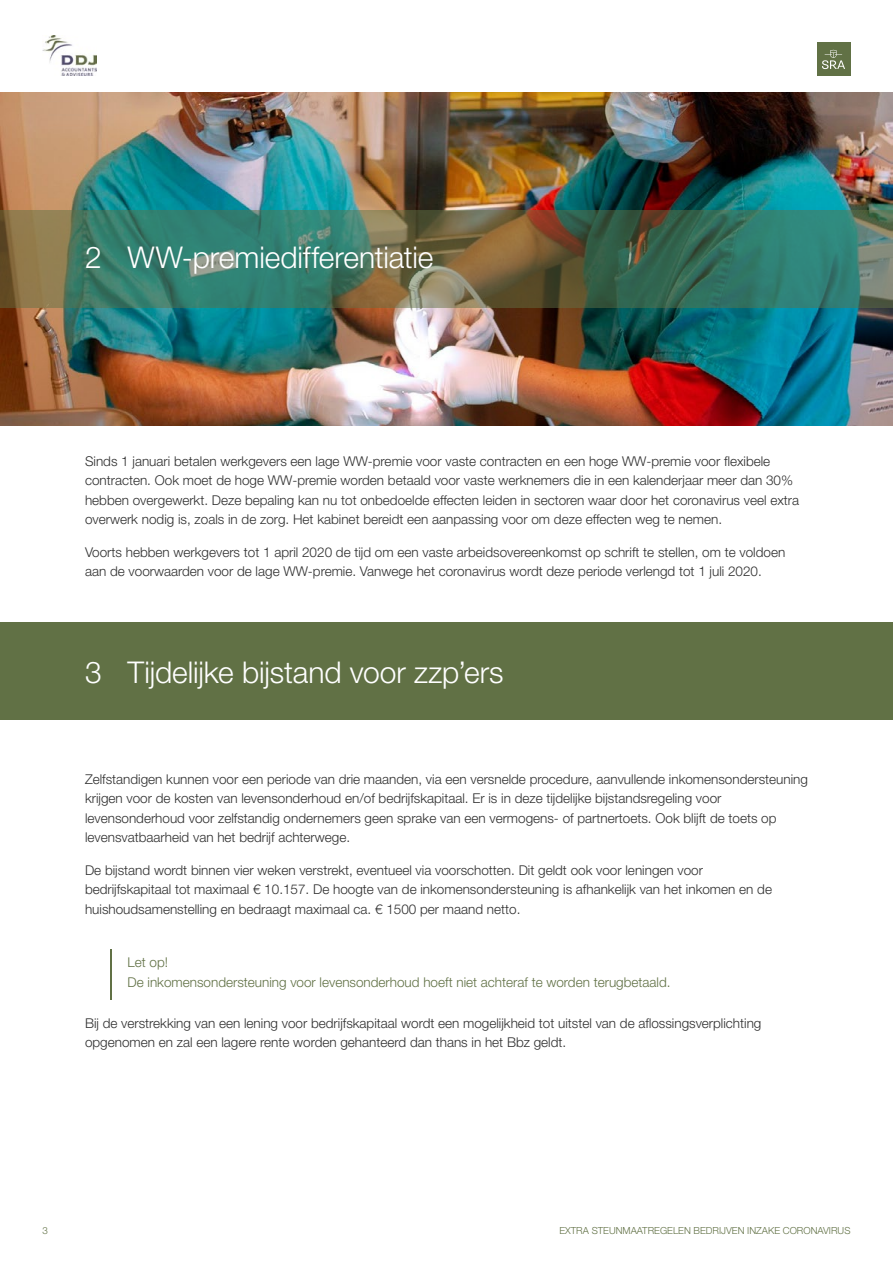
<style>
.page{position:relative;width:893px;height:1263px;background:#fff}
.page>*{position:absolute;margin:0;border:0;box-sizing:border-box;transform-origin:0 0}
.t1{font:300 30px "Helvetica Neue LT Std";letter-spacing:-.005em;color:#fff}
.Body{font:300 13.5px/19.5px "Helvetica Neue LT Std";color:#2f2f2f}
.letop{font:300 13.5px/19.5px "Helvetica Neue LT Std";color:#617145}
.t2{font:300 9.75px "Helvetica Neue LT Std";color:#617145}
</style>
<div class="page">
<img style="left:0;top:92px;width:893px;height:333px">
<svg style="left:0;top:210px;width:893px;height:98px;background:#4f735b"></svg>
<div style="left:0;top:622px;width:893px;height:98px;background:#617145"></div>
<div style="left:817px;top:43px;width:33px;height:33px;background:#617145"></div>
<svg style="left:822px;top:50px;width:23px;height:19px"></svg>
<img style="left:43px;top:35px;width:54px;height:41px">
<hr style="left:111px;top:949px;width:1px;height:50px;background:#617145">
<p class="t1" style="left:85px;top:239px;width:350px">2 WW-premiedifferentiatie</p>
<p class="Body" style="left:85px;top:451px;width:716px">Sinds 1 januari betalen werkgevers een lage WW-premie voor vaste contracten en een hoge WW-premie voor flexibele contracten. Ook moet de hoge WW-premie worden betaald voor vaste werknemers die in een kalenderjaar meer dan 30% hebben overgewerkt. Deze bepaling kan nu tot onbedoelde effecten leiden in sectoren waar door het coronavirus veel extra overwerk nodig is, zoals in de zorg. Het kabinet bereidt een aanpassing voor om deze effecten weg te nemen.</p>
<p class="Body" style="left:85px;top:542px;width:702px">Voorts hebben werkgevers tot 1 april 2020 de tijd om een vaste arbeidsovereenkomst op schrift te stellen, om te voldoen aan de voorwaarden voor de lage WW-premie. Vanwege het coronavirus wordt deze periode verlengd tot 1 juli 2020.</p>
<p class="t1" style="left:85px;top:654px;width:420px">3 Tijdelijke bijstand voor zzp’ers</p>
<p class="Body" style="left:85px;top:769px;width:724px">Zelfstandigen kunnen voor een periode van drie maanden, via een versnelde procedure, aanvullende inkomensondersteuning krijgen voor de kosten van levensonderhoud en/of bedrijfskapitaal. Er is in deze tijdelijke bijstandsregeling voor levensonderhoud voor zelfstandig ondernemers geen sprake van een vermogens- of partnertoets. Ook blijft de toets op levensvatbaarheid van het bedrijf achterwege.</p>
<p class="Body" style="left:85px;top:860px;width:688px">De bijstand wordt binnen vier weken verstrekt, eventueel via voorschotten. Dit geldt ook voor leningen voor bedrijfskapitaal tot maximaal € 10.157. De hoogte van de inkomensondersteuning is afhankelijk van het inkomen en de huishoudsamenstelling en bedraagt maximaal ca. € 1500 per maand netto.</p>
<p class="letop" style="left:128px;top:952px;width:544px">Let op!<br>De inkomensondersteuning voor levensonderhoud hoeft niet achteraf te worden terugbetaald.</p>
<p class="Body" style="left:85px;top:1013px;width:678px">Bij de verstrekking van een lening voor bedrijfskapitaal wordt een mogelijkheid tot uitstel van de aflossingsverplichting opgenomen en zal een lagere rente worden gehanteerd dan thans in het Bbz geldt.</p>
<p class="t2" style="left:43px;top:1224px;width:7px">3</p>
<p class="t2" style="left:559px;top:1224px;width:292px">EXTRA STEUNMAATREGELEN BEDRIJVEN INZAKE CORONAVIRUS</p>
</div>
